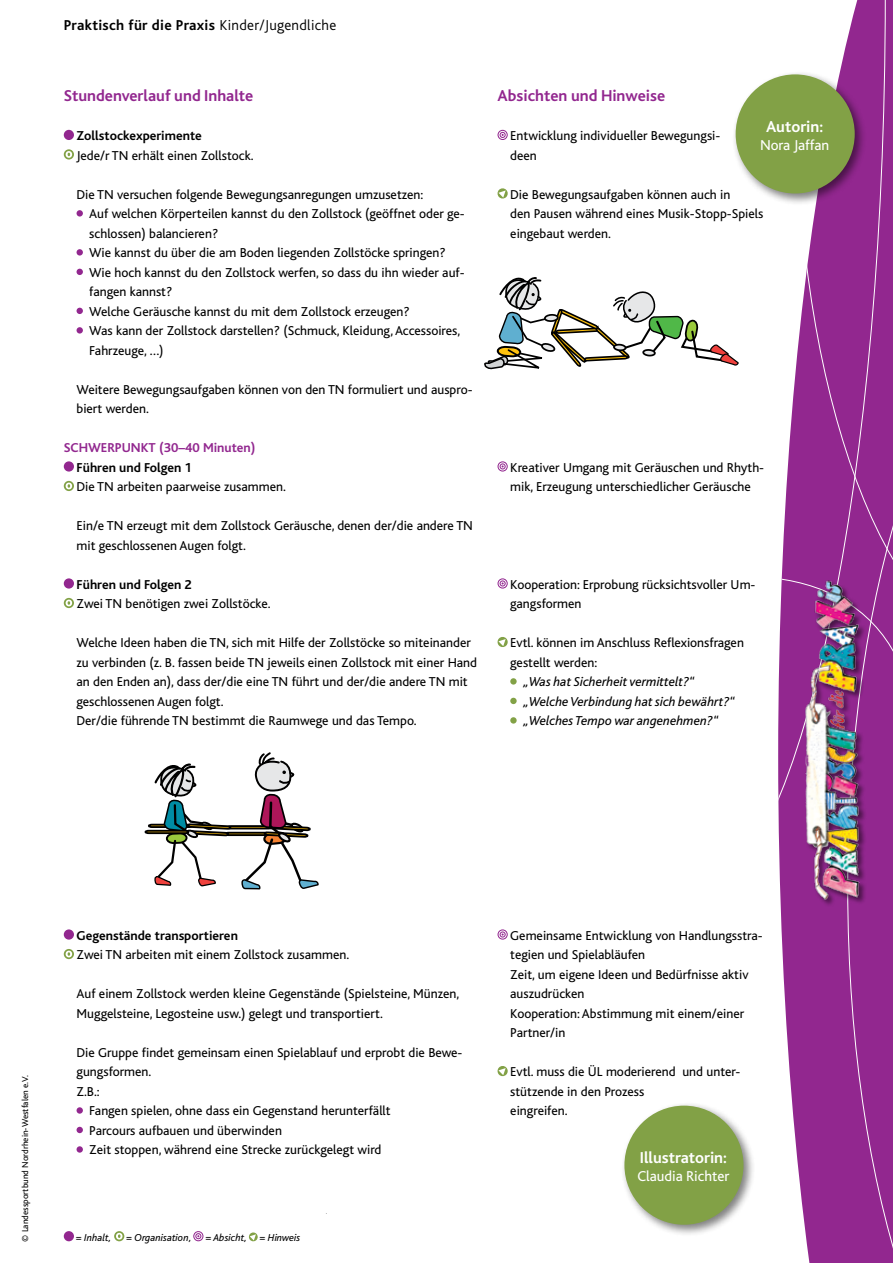
<style>
.page{position:relative;width:893px;height:1263px;background:#fff}
.page>*{position:absolute;margin:0;border:0;box-sizing:border-box;transform-origin:0 0}
.t1{font:700 16.5px "Bliss";color:#92278f}
.t2{font:700 16.5px "Bliss";color:#fff}
.t3{font:700 15px "Bliss";letter-spacing:.02em;color:#000}
.t4{font:15px "Bliss";color:#fff}
.t5{font:13.5px/19.5px "Bliss";color:#000}
.t6{font:italic 13.5px/19.5px "Bliss";color:#000}
.t7{font:700 13.5px "Bliss";color:#000}
.t8{font:700 13.5px "Bliss";color:#92278f}
.t9{font:italic 10.5px "Bliss";color:#000}
.t10{font:9px "Bliss";color:#000}
.s1{font-weight:300}
</style>
<div class="page">
<svg style="left:803px;top:0;width:90px;height:301px"></svg>
<svg style="left:778px;top:301px;width:115px;height:962px;background:#9d3e9b"></svg>
<img style="left:805px;top:574px;width:62px;height:335px">
<div style="left:64px;top:130px;width:10px;height:10px;background:#92278f;border-radius:50%"></div>
<svg style="left:64px;top:149px;width:10px;height:11px"></svg>
<svg style="left:66px;top:151px;width:6px;height:7px"></svg>
<div style="left:77px;top:210px;width:6px;height:7px;background:#92278f;border-radius:50%"></div>
<div style="left:77px;top:249px;width:6px;height:7px;background:#92278f;border-radius:50%"></div>
<svg style="left:77px;top:269px;width:6px;height:6px"></svg>
<svg style="left:77px;top:308px;width:6px;height:6px"></svg>
<div style="left:77px;top:327px;width:6px;height:7px;background:#92278f;border-radius:50%"></div>
<div style="left:64px;top:461px;width:10px;height:11px;background:#92278f;border-radius:50%"></div>
<svg style="left:64px;top:481px;width:10px;height:10px"></svg>
<svg style="left:66px;top:483px;width:6px;height:6px"></svg>
<div style="left:64px;top:578px;width:10px;height:11px;background:#92278f;border-radius:50%"></div>
<svg style="left:64px;top:598px;width:10px;height:10px"></svg>
<svg style="left:66px;top:600px;width:6px;height:6px"></svg>
<div style="left:64px;top:929px;width:10px;height:11px;background:#92278f;border-radius:50%"></div>
<svg style="left:64px;top:949px;width:10px;height:10px"></svg>
<svg style="left:66px;top:951px;width:6px;height:6px"></svg>
<div style="left:77px;top:1107px;width:6px;height:7px;background:#92278f;border-radius:50%"></div>
<svg style="left:77px;top:1127px;width:6px;height:6px"></svg>
<div style="left:77px;top:1146px;width:6px;height:7px;background:#92278f;border-radius:50%"></div>
<div style="left:64px;top:1231px;width:10px;height:10px;background:#92278f;border-radius:50%"></div>
<svg style="left:114px;top:1231px;width:10px;height:10px"></svg>
<svg style="left:116px;top:1233px;width:6px;height:6px"></svg>
<svg style="left:193px;top:1231px;width:10px;height:10px"></svg>
<svg style="left:249px;top:1232px;width:9px;height:10px"></svg>
<svg style="left:497px;top:130px;width:11px;height:10px"></svg>
<svg style="left:497px;top:188px;width:11px;height:11px"></svg>
<svg style="left:497px;top:461px;width:11px;height:11px"></svg>
<svg style="left:497px;top:578px;width:11px;height:11px"></svg>
<svg style="left:497px;top:637px;width:11px;height:10px"></svg>
<svg style="left:510px;top:678px;width:7px;height:7px"></svg>
<div style="left:510px;top:698px;width:7px;height:6px;background:#82a146;border-radius:50%"></div>
<svg style="left:510px;top:717px;width:7px;height:7px"></svg>
<svg style="left:497px;top:929px;width:11px;height:11px"></svg>
<svg style="left:497px;top:1066px;width:11px;height:11px"></svg>
<div style="left:732px;top:70px;width:135px;height:136px;background:#000;opacity:.5"></div>
<div style="left:737px;top:75px;width:117px;height:117px;background:#82a146;border-radius:50%"></div>
<div style="left:736px;top:74px;width:119px;height:119px;border:2px solid #82a146;border-radius:50%"></div>
<div style="left:620px;top:1102px;width:136px;height:135px;background:#000;opacity:.5"></div>
<div style="left:625px;top:1107px;width:117px;height:117px;background:#82a146;border-radius:50%"></div>
<div style="left:624px;top:1106px;width:119px;height:119px;border:2px solid #82a146;border-radius:50%"></div>
<svg style="left:484px;top:277px;width:255px;height:93px"></svg>
<svg style="left:144px;top:752px;width:175px;height:138px"></svg>
<p class="t3" style="left:64px;top:18px;width:274px">Praktisch für die Praxis <span class="s1">Kinder/Jugendliche</span></p>
<p class="t1" style="left:64px;top:87px;width:191px">Stundenverlauf und Inhalte</p>
<p class="t7" style="left:77px;top:129px;width:127px">Zollstockexperimente</p>
<p class="t5" style="left:77px;top:146px;width:179px">Jede/r TN erhält einen Zollstock.</p>
<p class="t5" style="left:89px;top:185px;width:377px;text-indent:-13px">Die TN versuchen folgende Bewegungsanregungen umzusetzen:<br>Auf welchen Körperteilen kannst du den Zollstock (geöffnet oder ge&shy;schlossen) balancieren?<br>Wie kannst du über die am Boden liegenden Zollstöcke springen?<br>Wie hoch kannst du den Zollstock werfen, so dass du ihn wieder auf&shy;fangen kannst?<br>Welche Geräusche kannst du mit dem Zollstock erzeugen?<br>Was kann der Zollstock darstellen? (Schmuck, Kleidung, Accessoires, Fahrzeuge, …)</p>
<p class="t5" style="left:77px;top:380px;width:398px">Weitere Bewegungsaufgaben können von den TN formuliert und auspro&shy;biert werden.</p>
<p class="t8" style="left:64px;top:441px;width:193px">SCHWERPUNKT (30–40 Minuten)</p>
<p class="t7" style="left:77px;top:460px;width:117px">Führen und Folgen 1</p>
<p class="t5" style="left:77px;top:477px;width:211px">Die TN arbeiten paarweise zusammen.</p>
<p class="t5" style="left:77px;top:516px;width:398px">Ein/e TN erzeugt mit dem Zollstock Geräusche, denen der/die andere TN mit geschlossenen Augen folgt.</p>
<p class="t7" style="left:77px;top:577px;width:117px">Führen und Folgen 2</p>
<p class="t5" style="left:77px;top:594px;width:196px">Zwei TN benötigen zwei Zollstöcke.</p>
<p class="t5" style="left:77px;top:633px;width:402px">Welche Ideen haben die TN, sich mit Hilfe der Zollstöcke so miteinander zu verbinden (z. B. fassen beide TN jeweils einen Zollstock mit einer Hand an den Enden an), dass der/die eine TN führt und der/die andere TN mit geschlossenen Augen folgt.<br>Der/die führende TN bestimmt die Raumwege und das Tempo.</p>
<p class="t1" style="left:497px;top:87px;width:169px">Absichten und Hinweise</p>
<p class="t5" style="left:510px;top:126px;width:212px">Entwicklung individueller Bewegungsi&shy;deen</p>
<p class="t5" style="left:510px;top:185px;width:254px">Die Bewegungsaufgaben können auch in<br>den Pausen während eines Musik-Stopp-Spiels eingebaut werden.</p>
<p class="t2" style="left:766px;top:118px;width:59px">Autorin:</p>
<p class="t4" style="left:760px;top:137px;width:71px">Nora Jaffan</p>
<p class="t5" style="left:510px;top:458px;width:255px">Kreativer Umgang mit Geräuschen und Rhyth&shy;mik, Erzeugung unterschiedlicher Geräusche</p>
<p class="t5" style="left:510px;top:575px;width:247px">Kooperation: Erprobung rücksichtsvoller Um&shy;gangsformen</p>
<p class="t5" style="left:510px;top:633px;width:235px">Evtl. können im Anschluss Reflexionsfragen gestellt werden:</p>
<p class="t6" style="left:523px;top:672px;width:213px">„Was hat Sicherheit vermittelt?“ „Welche Verbindung hat sich bewährt?“ „Welches Tempo war angenehmen?“</p>
<p class="t10" style="left:20px;top:1242px;width:168px;rotate:-90deg">© Landessportbund Nordrhein-Westfalen e.V.</p>
<p class="t7" style="left:77px;top:928px;width:163px">Gegenstände transportieren</p>
<p class="t5" style="left:77px;top:945px;width:274px">Zwei TN arbeiten mit einem Zollstock zusammen.</p>
<p class="t5" style="left:77px;top:984px;width:384px">Auf einem Zollstock werden kleine Gegenstände (Spielsteine, Münzen,<br>Muggelsteine, Legosteine usw.) gelegt und transportiert.</p>
<p class="t5" style="left:77px;top:1043px;width:387px">Die Gruppe findet gemeinsam einen Spielablauf und erprobt die Bewe-</p>
<p class="t5" style="left:77px;top:1062px;width:76px">gungsformen.</p>
<p class="t5" style="left:77px;top:1082px;width:25px">Z.B.:</p>
<p class="t5" style="left:89px;top:1101px;width:303px">Fangen spielen, ohne dass ein Gegenstand herunterfällt</p>
<p class="t5" style="left:89px;top:1121px;width:194px">Parcours aufbauen und überwinden</p>
<p class="t5" style="left:89px;top:1140px;width:294px">Zeit stoppen, während eine Strecke zurückgelegt wird</p>
<p class="t9" style="left:76px;top:1232px;width:37px">= Inhalt,</p>
<p class="t9" style="left:126px;top:1232px;width:67px">= Organisation,</p>
<p class="t9" style="left:205px;top:1232px;width:96px">= Absicht, = Hinweis</p>
<p class="t5" style="left:510px;top:926px;width:254px">Gemeinsame Entwicklung von Handlungsstra&shy;tegien und Spielabläufen<br>Zeit, um eigene Ideen und Bedürfnisse aktiv auszudrücken<br>Kooperation: Abstimmung mit einem/einer<br>Partner/in</p>
<p class="t5" style="left:510px;top:1062px;width:232px">Evtl. muss die ÜL moderierend und unter&shy;stützende in den Prozess<br>eingreifen.</p>
<p class="t2" style="left:640px;top:1149px;width:89px">Illustratorin:</p>
<p class="t4" style="left:637px;top:1168px;width:94px">Claudia Richter</p>
</div>
